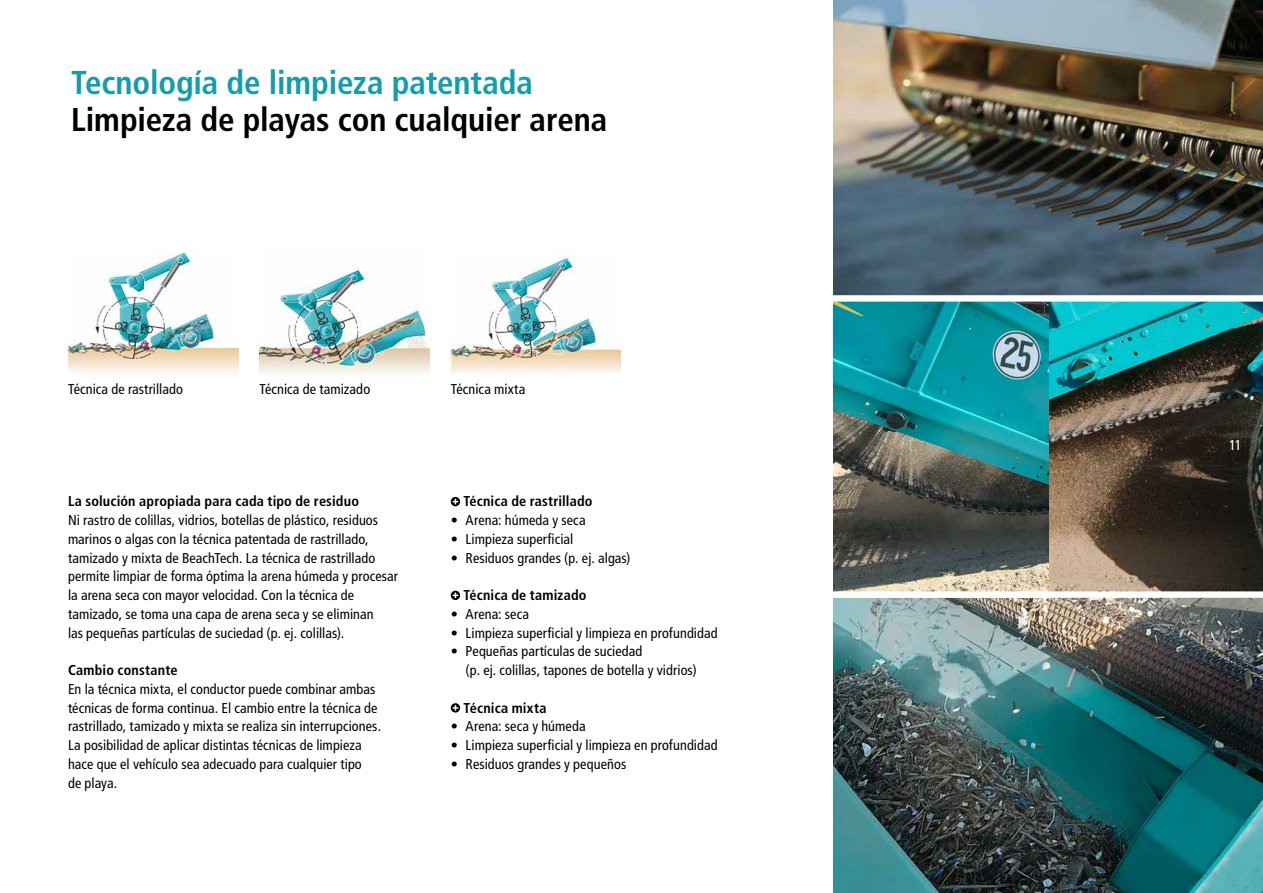
<style>
.page{position:relative;width:1263px;height:893px;background:#fff}
.page>*{position:absolute;margin:0;border:0;box-sizing:border-box;transform-origin:0 0}
.t1{font:700 condensed 33px "Frutiger LT";letter-spacing:-.005em;color:#000}
.t2{font:700 condensed 33px "Frutiger LT";letter-spacing:-.005em;color:#139eaa}
.t3{font:condensed 14.25px/18.8px "Frutiger LT";letter-spacing:.005em;color:#000}
.t4{font:700 condensed 14.25px "Frutiger LT";letter-spacing:.01em;color:#000}
.t5{font:condensed 14.25px "Frutiger LT";color:#fff}
</style>
<div class="page">
<img style="left:833px;top:0;width:430px;height:893px">
<svg style="left:451px;top:497px;width:9px;height:9px"></svg>
<svg style="left:453px;top:499px;width:5px;height:5px"></svg>
<svg style="left:451px;top:591px;width:9px;height:9px"></svg>
<svg style="left:453px;top:593px;width:5px;height:5px"></svg>
<svg style="left:451px;top:703px;width:9px;height:10px"></svg>
<svg style="left:453px;top:705px;width:5px;height:6px"></svg>
<img style="left:68px;top:250px;width:170px;height:123px">
<img style="left:259px;top:269px;width:170px;height:106px">
<img style="left:451px;top:253px;width:170px;height:120px">
<img style="left:833px;top:302px;width:215px;height:289px">
<div style="left:804px;top:295px;width:459px;height:7px;background:#fff"></div>
<div style="left:804px;top:591px;width:459px;height:7px;background:#fff"></div>
<h1 class="t2" style="left:71px;top:63px;width:463px">Tecnología de limpieza patentada</h1>
<h1 class="t1" style="left:71px;top:100px;width:538px">Limpieza de playas con cualquier arena</h1>
<p class="t3" style="left:68px;top:380px;width:116px">Técnica de rastrillado</p>
<p class="t3" style="left:259px;top:380px;width:112px">Técnica de tamizado</p>
<p class="t3" style="left:451px;top:380px;width:76px">Técnica mixta</p>
<p class="t4" style="left:68px;top:493px;width:292px">La solución apropiada para cada tipo de residuo</p>
<p class="t3" style="left:68px;top:511px;width:332px">Ni rastro de colillas, vidrios, botellas de plástico, residuos marinos o algas con la técnica patentada de rastrillado, tamizado y mixta de BeachTech. La técnica de rastrillado permite limpiar de forma óptima la arena húmeda y procesar la arena seca con mayor velocidad. Con la técnica de tamizado, se toma una capa de arena seca y se eliminan<br>las pequeñas partículas de suciedad (p. ej. colillas).</p>
<p class="t4" style="left:68px;top:662px;width:111px">Cambio constante</p>
<p class="t3" style="left:68px;top:680px;width:315px">En la técnica mixta, el conductor puede combinar ambas técnicas de forma continua. El cambio entre la técnica de rastrillado, tamizado y mixta se realiza sin interrupciones.<br>La posibilidad de aplicar distintas técnicas de limpieza hace que el vehículo sea adecuado para cualquier tipo<br>de playa.</p>
<p class="t4" style="left:463px;top:493px;width:131px">Técnica de rastrillado</p>
<p class="t3" style="left:451px;top:511px;width:136px">• Arena: húmeda y seca</p>
<p class="t3" style="left:451px;top:530px;width:124px">• Limpieza superficial</p>
<p class="t3" style="left:451px;top:548px;width:181px">• Residuos grandes (p. ej. algas)</p>
<p class="t4" style="left:463px;top:587px;width:125px">Técnica de tamizado</p>
<p class="t3" style="left:451px;top:605px;width:80px">• Arena: seca</p>
<p class="t3" style="left:451px;top:623px;width:268px">• Limpieza superficial y limpieza en profundidad</p>
<p class="t3" style="left:466px;top:642px;width:232px;text-indent:-15px">• Pequeñas partículas de suciedad<br>(p. ej. colillas, tapones de botella y vidrios)</p>
<p class="t4" style="left:464px;top:699px;width:84px">Técnica mixta</p>
<p class="t3" style="left:451px;top:717px;width:136px">• Arena: seca y húmeda</p>
<p class="t3" style="left:451px;top:736px;width:268px">• Limpieza superficial y limpieza en profundidad</p>
<p class="t3" style="left:451px;top:755px;width:177px">• Residuos grandes y pequeños</p>
<p class="t5" style="left:1229px;top:437px;width:14px">11</p>
</div>
